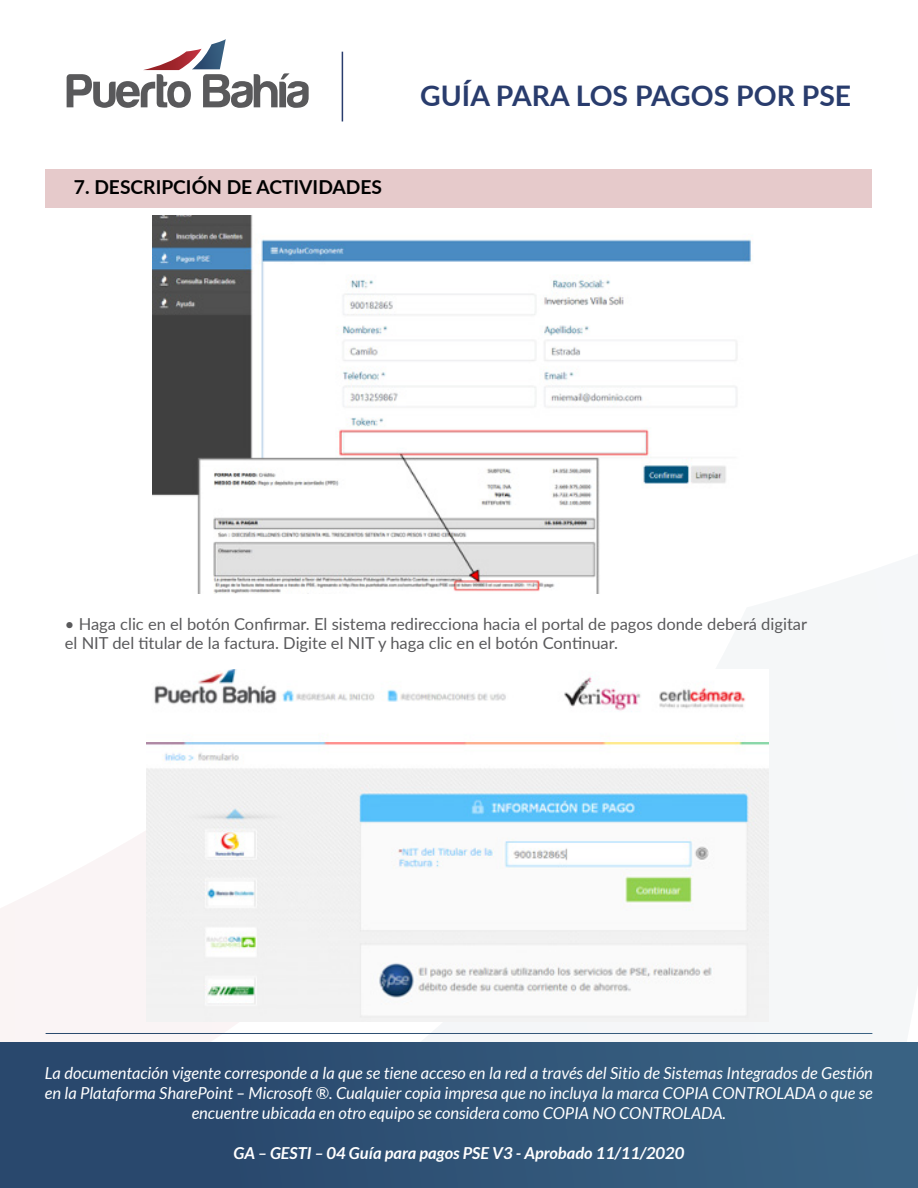
<style>
.page{position:relative;width:918px;height:1188px;background:#fff}
.page>*{position:absolute;margin:0;border:0;box-sizing:border-box;transform-origin:0 0}
.t1{font:700 28.35px "Lato";color:#293c6d}
.t2{font:700 19.2px "Lato";color:#000}
.t3{font:italic 16.5px/19.8px "Lato";color:#fff;text-align:center}
.t4{font:16.5px/19.8px "Lato";color:#59595b}
.t5{font:italic 700 16.5px "Lato";color:#fff}
</style>
<div class="page">
<svg style="left:0;top:831px;width:380px;height:212px"></svg>
<svg style="left:380px;top:1021px;width:538px;height:22px"></svg>
<div style="left:46px;top:169px;width:826px;height:38px;background:#e6cacb"></div>
<hr style="left:46px;top:1033px;width:826px;height:1px;background:#fff">
<svg style="left:67px;top:39px;width:242px;height:69px"></svg>
<hr style="left:342px;top:52px;width:1px;height:69px;background:#293c6d">
<div style="left:0;top:1043px;width:918px;height:145px;background:linear-gradient(to right,#264369,#3a6384)"></div>
<img style="left:153px;top:216px;width:598px;height:378px">
<img style="left:146px;top:670px;width:623px;height:351px">
<p class="t2" style="left:74px;top:173px;width:310px">7. DESCRIPCIÓN DE ACTIVIDADES</p>
<h1 class="t1" style="left:420px;top:74px;width:433px">GUÍA PARA LOS PAGOS POR PSE</h1>
<p class="t4" style="left:65px;top:613px;width:744px">• Haga clic en el botón Confirmar. El sistema redirecciona hacia el portal de pagos donde deberá digitar el NIT del titular de la factura. Digite el NIT y haga clic en el botón Continuar.</p>
<p class="t3" style="left:45px;top:1064px;width:830px">La documentación vigente corresponde a la que se tiene acceso en la red a través del Sitio de Sistemas Integrados de Gestión en la Plataforma SharePoint – Microsoft ®. Cualquier copia impresa que no incluya la marca COPIA CONTROLADA o que se encuentre ubicada en otro equipo se considera como COPIA NO CONTROLADA.</p>
<p class="t5" style="left:234px;top:1143px;width:452px">GA – GESTI – 04 Guía para pagos PSE V3 - Aprobado 11/11/2020</p>
</div>
